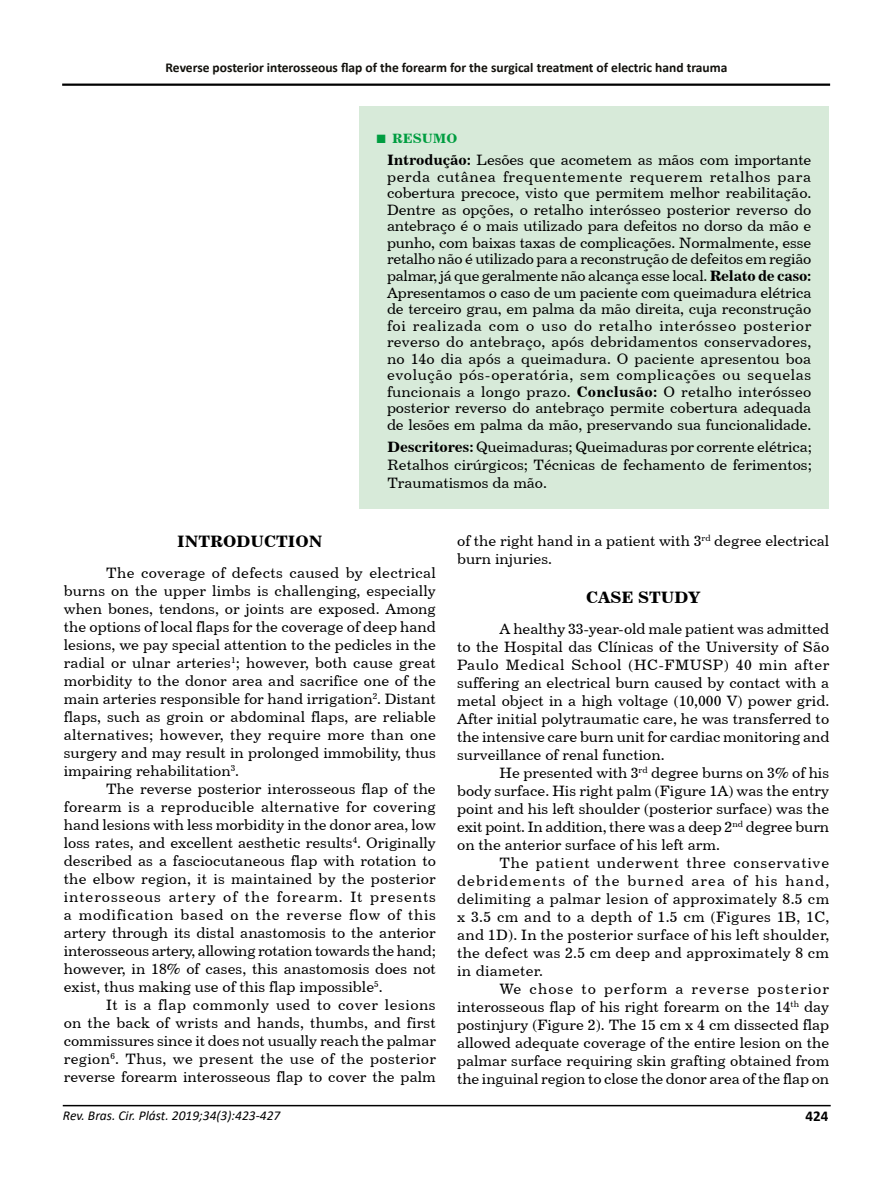
<style>
.page{position:relative;width:893px;height:1191px;background:#fff}
.page>*{position:absolute;margin:0;border:0;box-sizing:border-box;transform-origin:0 0}
.t1{font:16.5px "Century 731 BT Bold A";color:#000}
.t2{font:15px/18px "Century 731 BT Roman A";color:#000;text-align:justify}
.t3{font:700 15px "Calibri";color:#000}
.t4{font:700 13.5px "Calibri";color:#12110c}
.t5{font:italic 13.5px "Calibri";color:#000}
.t6{font:13.5px "Century 731 BT Bold A";color:#009d40}
.s1{font-family:"Times New Roman";font-weight:700;font-size:18px}
.s2{font-family:"Century 731 BT Bold A"}
</style>
<div class="page">
<hr style="left:63px;top:1104px;width:768px;height:2px;background:#000">
<hr style="left:62px;top:84px;width:768px;height:2px;background:#000">
<div style="left:359px;top:106px;width:470px;height:403px;background:#d7ead9"></div>
<p class="t4" style="left:166px;top:58px;width:563px">Reverse posterior interosseous flap of the forearm for the surgical treatment of electric hand trauma</p>
<p class="t6" style="left:376px;top:130px;width:83px"><span class="s1">■</span> RESUMO</p>
<p class="t2" style="left:387px;top:152px;width:426px;line-height:16.5px"><span class="s2">Introdução:</span> Lesões que acometem as mãos com importante perda cutânea frequentemente requerem retalhos para cobertura precoce, visto que permitem melhor reabilitação.<br>Dentre as opções, o retalho interósseo posterior reverso do antebraço é o mais utilizado para defeitos no dorso da mão e punho, com baixas taxas de complicações. Normalmente, esse retalho não é utilizado para a reconstrução de defeitos em região palmar, já que geralmente não alcança esse local. <span class="s2">Relato de caso:<br></span>Apresentamos o caso de um paciente com queimadura elétrica de terceiro grau, em palma da mão direita, cuja reconstrução foi realizada com o uso do retalho interósseo posterior reverso do antebraço, após debridamentos conservadores, no 14o dia após a queimadura. O paciente apresentou boa evolução pós-operatória, sem complicações ou sequelas funcionais a longo prazo. <span class="s2">Conclusão:</span> O retalho interósseo posterior reverso do antebraço permite cobertura adequada de lesões em palma da mão, preservando sua funcionalidade.</p>
<p class="t2" style="left:388px;top:437px;width:426px"><span class="s2">Descritores:</span> Queimaduras; Queimaduras por corrente elétrica; Retalhos cirúrgicos; Técnicas de fechamento de ferimentos; Traumatismos da mão.</p>
<p class="t1" style="left:177px;top:531px;width:147px">INTRODUCTION</p>
<p class="t2" style="left:64px;top:564px;width:374px;text-indent:43px">The coverage of defects caused by electrical burns on the upper limbs is challenging, especially when bones, tendons, or joints are exposed. Among the options of local flaps for the coverage of deep hand lesions, we pay special attention to the pedicles in the radial or ulnar arteries<sup>1</sup>; however, both cause great morbidity to the donor area and sacrifice one of the main arteries responsible for hand irrigation<sup>2</sup>. Distant flaps, such as groin or abdominal flaps, are reliable alternatives; however, they require more than one surgery and may result in prolonged immobility, thus impairing rehabilitation<sup>3</sup>.</p>
<p class="t2" style="left:64px;top:780px;width:374px;text-indent:43px">The reverse posterior interosseous flap of the forearm is a reproducible alternative for covering hand lesions with less morbidity in the donor area, low loss rates, and excellent aesthetic results<sup>4</sup>. Originally described as a fasciocutaneous flap with rotation to the elbow region, it is maintained by the posterior interosseous artery of the forearm. It presents a modification based on the reverse flow of this artery through its distal anastomosis to the anterior interosseous artery, allowing rotation towards the hand; however, in 18% of cases, this anastomosis does not exist, thus making use of this flap impossible<sup>5</sup>.</p>
<p class="t2" style="left:64px;top:996px;width:374px;text-indent:43px">It is a flap commonly used to cover lesions on the back of wrists and hands, thumbs, and first commissures since it does not usually reach the palmar region<sup>6</sup>. Thus, we present the use of the posterior reverse forearm interosseous flap to cover the palm</p>
<p class="t2" style="left:457px;top:532px;width:374px">of the right hand in a patient with 3<sup>rd</sup> degree electrical burn injuries.</p>
<p class="t1" style="left:586px;top:587px;width:116px">CASE STUDY</p>
<p class="t2" style="left:457px;top:619px;width:374px;text-indent:43px">A healthy 33-year-old male patient was admitted to the Hospital das Clínicas of the University of São Paulo Medical School (HC-FMUSP) 40 min after suffering an electrical burn caused by contact with a metal object in a high voltage (10,000 V) power grid.<br>After initial polytraumatic care, he was transferred to the intensive care burn unit for cardiac monitoring and surveillance of renal function.</p>
<p class="t2" style="left:457px;top:763px;width:374px;text-indent:43px">He presented with 3<sup>rd</sup> degree burns on 3% of his body surface. His right palm (Figure 1A) was the entry point and his left shoulder (posterior surface) was the exit point. In addition, there was a deep 2<sup>nd</sup> degree burn on the anterior surface of his left arm.</p>
<p class="t2" style="left:457px;top:853px;width:374px;text-indent:43px">The patient underwent three conservative debridements of the burned area of his hand, delimiting a palmar lesion of approximately 8.5 cm x 3.5 cm and to a depth of 1.5 cm (Figures 1B, 1C, and 1D). In the posterior surface of his left shoulder, the defect was 2.5 cm deep and approximately 8 cm in diameter.</p>
<p class="t2" style="left:457px;top:979px;width:374px;text-indent:43px">We chose to perform a reverse posterior interosseous flap of his right forearm on the 14<sup>th</sup> day postinjury (Figure 2). The 15 cm x 4 cm dissected flap allowed adequate coverage of the entire lesion on the palmar surface requiring skin grafting obtained from the inguinal region to close the donor area of the flap on</p>
<p class="t5" style="left:63px;top:1105px;width:219px">Rev. Bras. Cir. Plást. 2019;34(3):423-427</p>
<p class="t3" style="left:806px;top:1105px;width:24px">424</p>
</div>
